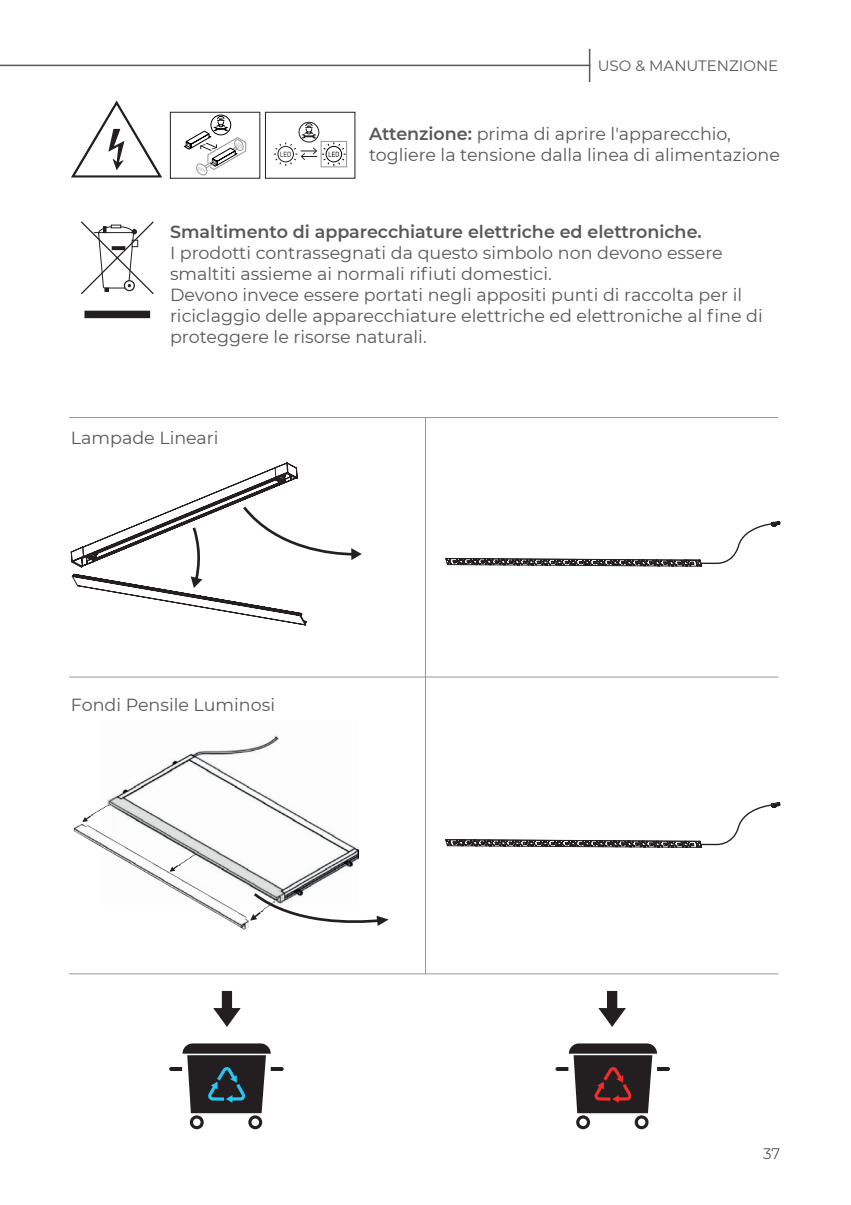
<style>
.page{position:relative;width:851px;height:1205px;background:#fff}
.page>*{position:absolute;margin:0;border:0;box-sizing:border-box;transform-origin:0 0}
.Corpo_testo{font:17.5px/21px "Montserrat";color:#57585a}
.t1{font:15px "Montserrat";color:#57585a}
.t2{font:300 15px "Montserrat";color:#231f20}
.s1{font-weight:600}
</style>
<div class="page">
<hr style="left:588px;top:49px;width:2px;height:33px;background:#57585a">
<hr style="left:0;top:65px;width:590px;height:1px;background:#57585a">
<div style="left:321px;top:141px;width:26px;height:26px;border:1px solid #939598"></div>
<svg style="left:274px;top:122px;width:72px;height:44px"></svg>
<div style="left:265px;top:112px;width:90px;height:66px;border:1px solid #231f20"></div>
<svg style="left:183px;top:115px;width:63px;height:61px"></svg>
<div style="left:170px;top:112px;width:90px;height:66px;border:1px solid #231f20"></div>
<svg style="left:71px;top:100px;width:91px;height:77px"></svg>
<svg style="left:81px;top:221px;width:73px;height:74px"></svg>
<div style="left:84px;top:311px;width:66px;height:7px;background:#231f20"></div>
<svg style="left:70px;top:462px;width:291px;height:164px"></svg>
<svg style="left:445px;top:521px;width:335px;height:46px"></svg>
<svg style="left:445px;top:802px;width:335px;height:46px"></svg>
<hr style="left:425px;top:418px;width:1px;height:555px;background:#99948f">
<img style="left:117px;top:735px;width:162px;height:61px">
<img style="left:74px;top:824px;width:174px;height:106px">
<hr style="left:69px;top:973px;width:709px;height:1px;background:#99948f">
<hr style="left:69px;top:676px;width:709px;height:1px;background:#99948f">
<hr style="left:69px;top:417px;width:709px;height:1px;background:#99948f">
<div style="left:190px;top:1115px;width:14px;height:14px;border:3px solid #231f20;border-radius:50%"></div>
<div style="left:248px;top:1115px;width:14px;height:14px;border:3px solid #231f20;border-radius:50%"></div>
<svg style="left:169px;top:1043px;width:114px;height:70px"></svg>
<div style="left:222px;top:991px;width:9px;height:17px;background:#231f20"></div>
<div style="left:222px;top:991px;width:10px;height:18px;border:1px solid #231f20"></div>
<svg style="left:213px;top:1007px;width:28px;height:20px"></svg>
<div style="left:576px;top:1115px;width:14px;height:14px;border:3px solid #231f20;border-radius:50%"></div>
<div style="left:634px;top:1115px;width:14px;height:14px;border:3px solid #231f20;border-radius:50%"></div>
<svg style="left:555px;top:1043px;width:115px;height:70px"></svg>
<div style="left:607px;top:991px;width:9px;height:17px;background:#231f20"></div>
<div style="left:607px;top:991px;width:10px;height:18px;border:1px solid #231f20"></div>
<svg style="left:598px;top:1007px;width:28px;height:20px"></svg>
<svg style="left:82px;top:796px;width:306px;height:130px"></svg>
<p class="t1" style="left:597px;top:55px;width:182px">USO &amp; MANUTENZIONE</p>
<p class="Corpo_testo" style="left:369px;top:122px;width:412px"><span class="s1">Attenzione:</span> prima di aprire l'apparecchio, togliere la tensione dalla linea di alimentazione</p>
<p class="Corpo_testo" style="left:170px;top:221px;width:594px"><span class="s1">Smaltimento di apparecchiature elettriche ed elettroniche.<br></span>I prodotti contrassegnati da questo simbolo non devono essere smaltiti assieme ai normali rifiuti domestici.<br>Devono invece essere portati negli appositi punti di raccolta per il riciclaggio delle apparecchiature elettriche ed elettroniche al fine di proteggere le risorse naturali.</p>
<p class="Corpo_testo" style="left:71px;top:427px;width:149px">Lampade Lineari</p>
<p class="Corpo_testo" style="left:71px;top:693px;width:205px">Fondi Pensile Luminosi</p>
<p class="t2" style="left:763px;top:1143px;width:18px">37</p>
</div>
